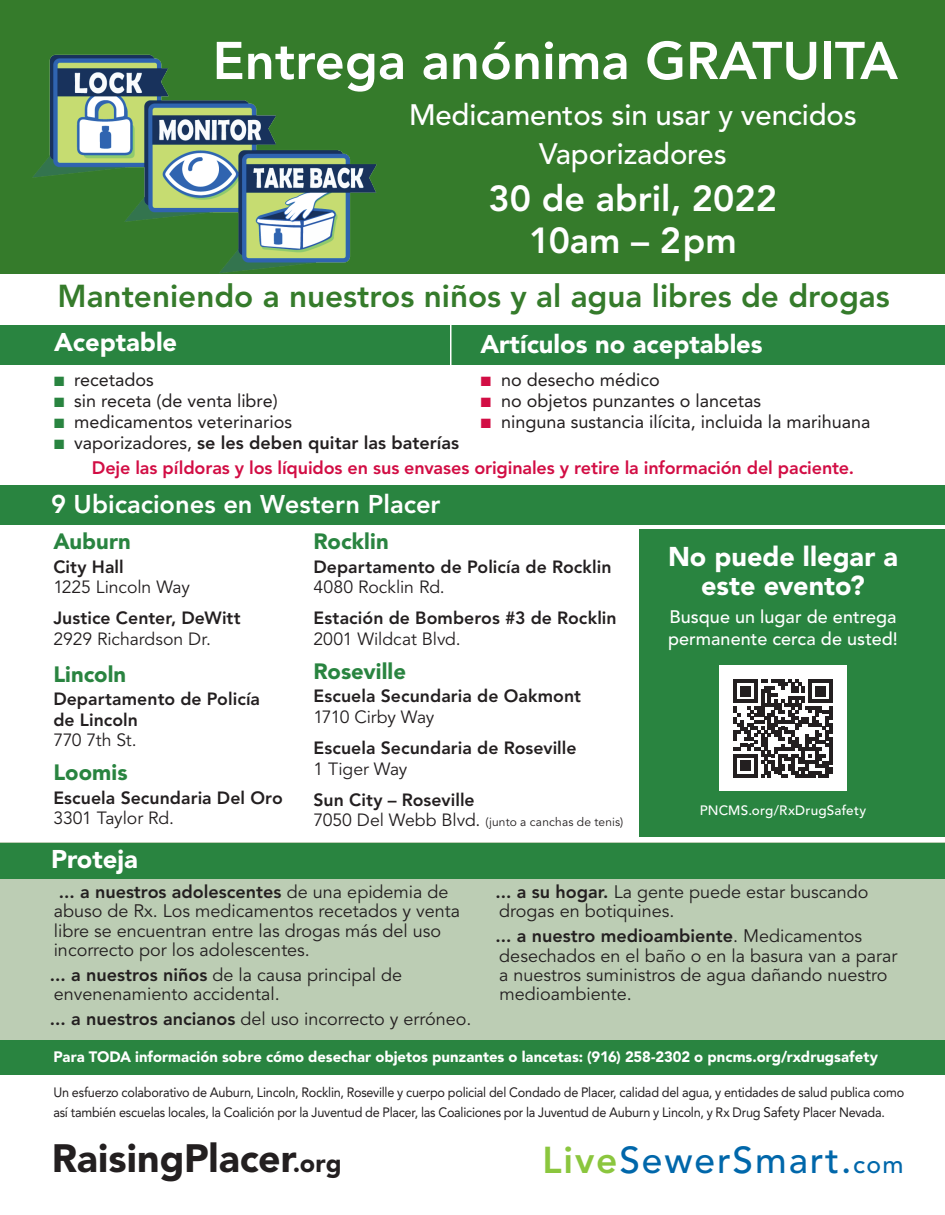
<style>
.page{position:relative;width:945px;height:1215px;background:#fff}
.page>*{position:absolute;margin:0;border:0;box-sizing:border-box;transform-origin:0 0}
.t1{font:800 52.5px "Avenir LT Std";color:#fff}
.t2{font:900 39.3px "Avenir LT Std";color:#231f20}
.t3{font:500 37.2px "Avenir";letter-spacing:.05em;color:#0067aa}
.t4{font:800 36px/42px "Avenir LT Std";color:#fff;text-align:center}
.t5{font:800 31.5px "Avenir LT Std";color:#357b2b}
.t6{font:500 29.4px/38.8px "Avenir LT Std";letter-spacing:-.005em;color:#fff;text-align:center}
.t7{font:900 27px/28.5px "Avenir LT Std";color:#fff;text-align:center}
.t8{font:900 25.5px "Avenir LT Std";color:#fff}
.t9{font:800 25.5px "Avenir LT Std";color:#fff}
.t10{font:900 22.05px "Avenir LT Std";letter-spacing:.005em;color:#298440}
.t11{font:18px/19.5px "Avenir LT Std";color:#231f20}
.t12{font:18px "Avenir LT Std";color:#231f20}
.t13{font:800 18px "Avenir LT Std";letter-spacing:-.005em;color:#d20d44}
.t14{font:500 18px/21.6px "Avenir LT Std";letter-spacing:.005em;color:#fff}
.t15{font:800 18px "Avenir LT Std";color:#231f20}
.t16{font:800 17.7px/20.5px "Avenir LT Std";letter-spacing:.005em;color:#231f20}
.t17{font:17.7px "Avenir LT Std";letter-spacing:-.005em;color:#231f20}
.t18{font:900 15px "Avenir LT Std";color:#fff}
.t19{font:13.5px/19.5px "Avenir LT Std";letter-spacing:-.02em;color:#231f20;scale:.94 1}
.t20{font:500 13.5px "Avenir LT Std";letter-spacing:.01em;color:#fff}
.t21{font:12px "Avenir LT Std";letter-spacing:.015em;color:#231f20}
.s1{color:#d20d44}
.s2{color:#298440}
.s3{font-weight:400}
.s4{font-weight:800}
.s5{font-size:17.7px}
.s6{font-size:13.8px}
.s7{font-size:25.35px}
.s8{font-weight:800;color:#8bc63e}
.s9{font-size:24.75px}
</style>
<div class="page">
<div style="left:0;top:843px;width:945px;height:207px;background:#bccdb4"></div>
<div style="left:0;top:485px;width:945px;height:39px;background:#298440"></div>
<div style="left:0;top:1040px;width:945px;height:35px;background:#298440"></div>
<div style="left:0;top:843px;width:945px;height:36px;background:#298440"></div>
<div style="left:0;top:325px;width:945px;height:39px;background:#298440"></div>
<hr style="left:450px;top:319px;width:2px;height:121px;background:#fff">
<div style="left:0;top:0;width:945px;height:273px;background:#357b2b"></div>
<img style="left:23px;top:54px;width:367px;height:220px">
<div style="left:639px;top:530px;width:306px;height:307px;background:#298440"></div>
<div style="left:719px;top:666px;width:128px;height:125px;background:#fff"></div>
<svg style="left:734px;top:679px;width:98px;height:99px"></svg>
<h1 class="t1" style="left:213px;top:30px;width:687px">Entrega anónima GRATUITA</h1>
<h3 class="t6" style="left:409px;top:96px;width:449px">Medicamentos sin usar y vencidos<br>Vaporizadores</h3>
<h3 class="t4" style="left:489px;top:177px;width:290px">30 de abril, 2022<br>10am – 2pm</h3>
<h3 class="t5" style="left:58px;top:278px;width:834px">Manteniendo a nuestros niños y al agua libres de drogas</h3>
<h3 class="t8" style="left:54px;top:327px;width:125px">Aceptable</h3>
<h3 class="t8" style="left:480px;top:328px;width:284px">Artículos no aceptables</h3>
<p class="t12" style="left:481px;top:369px;width:181px"><span class="s1">■</span> no desecho médico</p>
<p class="t12" style="left:481px;top:390px;width:282px"><span class="s1">■</span> no objetos punzantes o lancetas</p>
<p class="t12" style="left:481px;top:411px;width:391px"><span class="s1">■</span> ninguna sustancia ilícita, incluida la marihuana</p>
<p class="t12" style="left:54px;top:369px;width:101px"><span class="s2">■</span> recetados</p>
<p class="t12" style="left:54px;top:390px;width:225px"><span class="s2">■</span> sin receta (de venta libre)</p>
<p class="t12" style="left:54px;top:411px;width:240px"><span class="s2">■</span> medicamentos veterinarios</p>
<p class="t15" style="left:54px;top:432px;width:407px"><span class="s2">■</span> <span class="s3">vaporizadores,</span> se les deben quitar las baterías</p>
<p class="t13" style="left:92px;top:457px;width:764px">Deje las píldoras y los líquidos en sus envases originales y retire la información del paciente.</p>
<h3 class="t9" style="left:51px;top:489px;width:391px">9 Ubicaciones en Western Placer</h3>
<p class="t10" style="left:53px;top:528px;width:79px">Auburn</p>
<p class="t16" style="left:53px;top:556px;width:72px">City Hall</p>
<p class="t17" style="left:53px;top:577px;width:138px">1225 Lincoln Way</p>
<p class="t16" style="left:53px;top:608px;width:189px">Justice Center, DeWitt</p>
<p class="t17" style="left:53px;top:629px;width:159px">2929 Richardson Dr.</p>
<p class="t10" style="left:53px;top:661px;width:74px">Lincoln</p>
<p class="t16" style="left:53px;top:689px;width:208px">Departamento de Policía de Lincoln</p>
<p class="t17" style="left:53px;top:730px;width:85px">770 7th St.</p>
<p class="t10" style="left:53px;top:759px;width:76px">Loomis</p>
<p class="t16" style="left:53px;top:787px;width:231px">Escuela Secundaria Del Oro</p>
<p class="t17" style="left:53px;top:808px;width:122px">3301 Taylor Rd.</p>
<h3 class="t8" style="left:51px;top:844px;width:88px">Proteja</h3>
<p class="t11" style="left:54px;top:882px;width:408px"><span class="s4">... a nuestros adolescentes</span> de una epidemia de abuso de Rx. Los medicamentos recetados y venta libre se encuentran entre las drogas más del uso incorrecto por los adolescentes.</p>
<p class="t11" style="left:50px;top:966px;width:354px"><span class="s4">... a nuestros niños</span> de la causa principal de envenenamiento accidental.</p>
<p class="t11" style="left:50px;top:1010px;width:423px"><span class="s4">... a nuestros ancianos</span> del uso incorrecto y erróneo.</p>
<p class="t18" style="left:53px;top:1048px;width:826px">Para TODA información sobre cómo desechar objetos punzantes o lancetas: (916) 258-2302 o pncms.org/rxdrugsafety</p>
<p class="t10" style="left:314px;top:528px;width:77px">Rocklin</p>
<p class="t16" style="left:314px;top:556px;width:300px">Departamento de Policía de Rocklin</p>
<p class="t17" style="left:314px;top:577px;width:133px">4080 Rocklin Rd.</p>
<p class="t16" style="left:314px;top:608px;width:305px">Estación de Bomberos #3 de Rocklin</p>
<p class="t17" style="left:314px;top:629px;width:149px">2001 Wildcat Blvd.</p>
<p class="t10" style="left:314px;top:658px;width:94px">Roseville</p>
<p class="t16" style="left:314px;top:686px;width:269px">Escuela Secundaria de Oakmont</p>
<p class="t17" style="left:314px;top:707px;width:122px">1710 Cirby Way</p>
<p class="t16" style="left:314px;top:738px;width:265px">Escuela Secundaria de Roseville</p>
<p class="t17" style="left:314px;top:758px;width:95px">1 Tiger Way</p>
<p class="t16" style="left:314px;top:790px;width:163px">Sun City – Roseville</p>
<p class="t21" style="left:314px;top:815px;width:311px"><span class="s5">7050 Del Webb Blvd.</span> (junto a canchas de tenis)</p>
<h3 class="t7" style="left:668px;top:543px;width:231px">No puede llegar a este evento?</h3>
<p class="t14" style="left:668px;top:607px;width:231px">Busque un lugar de entrega permanente cerca de usted!</p>
<p class="t20" style="left:700px;top:802px;width:168px">PNCMS.org/RxDrugSafety</p>
<p class="t11" style="left:495px;top:882px;width:374px"><span class="s4">... a su hogar.</span> La gente puede estar buscando drogas en botiquines.</p>
<p class="t11" style="left:495px;top:927px;width:404px"><span class="s4">... a nuestro medioambiente</span>. Medicamentos desechados en el baño o en la basura van a parar a nuestros suministros de agua dañando nuestro medioambiente.</p>
<p class="t19" style="left:53px;top:1083px;width:907px">Un esfuerzo colaborativo de Auburn, Lincoln, Rocklin, Roseville y cuerpo policial del Condado de Placer, calidad del agua, y entidades de salud publica como así también escuelas locales, la Coalición por la Juventud de Placer, las Coaliciones por la Juventud de Auburn y Lincoln, y Rx Drug <span class="s6">Safety</span> Placer Nevada.</p>
<h2 class="t2" style="left:52px;top:1135px;width:291px">RaisingPlacer<span class="s7">.org</span></h2>
<h3 class="t3" style="left:542px;top:1139px;width:362px"><span class="s8">Live</span>SewerSmart.<span class="s9">com</span></h3>
</div>
